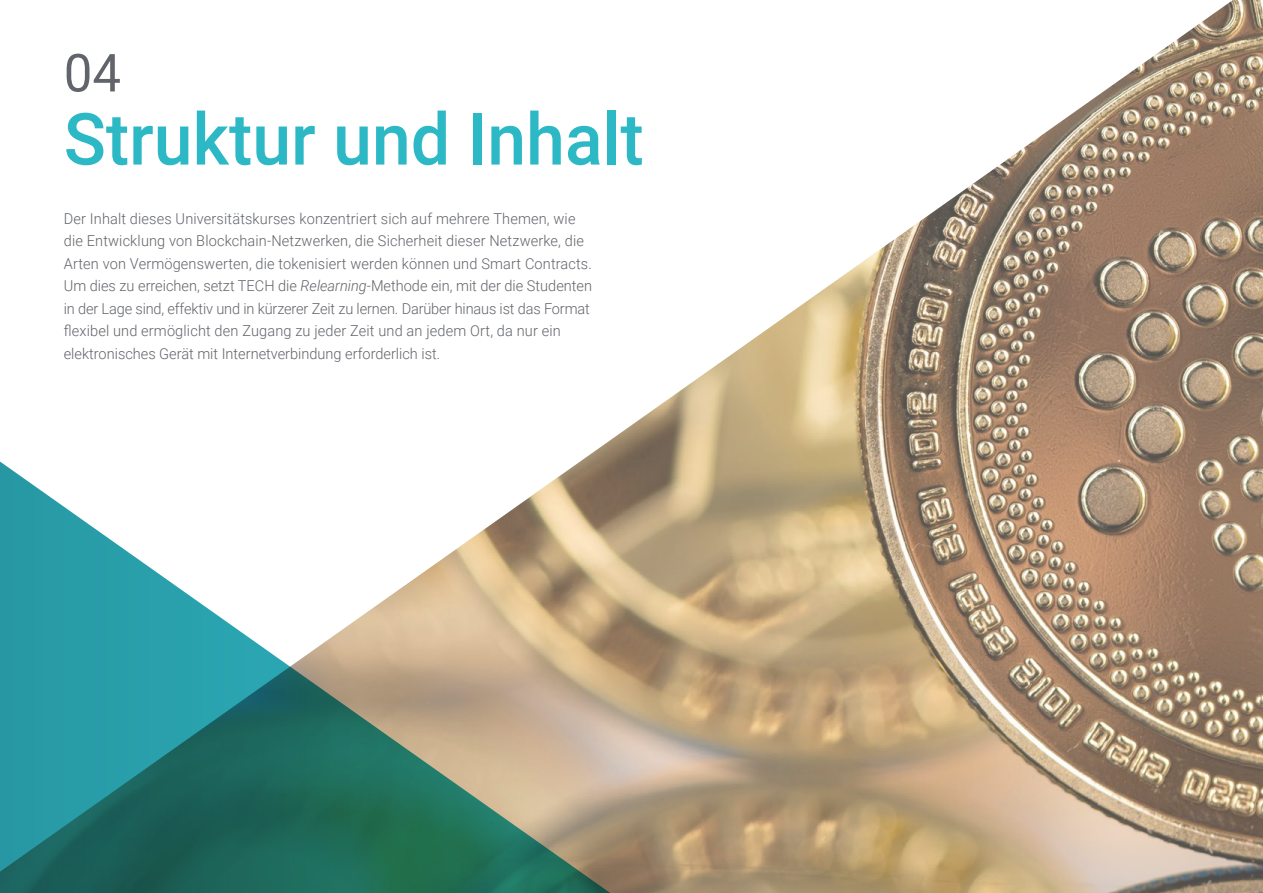
<style>
.page{position:relative;width:1263px;height:893px;background:#fff}
.page>*{position:absolute;margin:0;border:0;box-sizing:border-box;transform-origin:0 0}
.t1{font:500 72px "Roboto";color:#2db8c5}
.t2{font:52.5px "Roboto";color:#61646a}
.t3{font:300 15px/22.5px "Roboto";letter-spacing:.01em;color:#61646a}
.s1{font-style:italic}
</style>
<div class="page">
<img style="left:602px;top:0;width:661px;height:893px">
<svg style="left:0;top:446px;width:640px;height:447px"></svg>
<h2 class="t2" style="left:64px;top:36px;width:59px">04</h2>
<h1 class="t1" style="left:64px;top:89px;width:581px">Struktur und Inhalt</h1>
<p class="t3" style="left:64px;top:207px;width:530px">Der Inhalt dieses Universitätskurses konzentriert sich auf mehrere Themen, wie die Entwicklung von Blockchain-Netzwerken, die Sicherheit dieser Netzwerke, die Arten von Vermögenswerten, die tokenisiert werden können und Smart Contracts.<br>Um dies zu erreichen, setzt TECH die <span class="s1">Relearning</span>-Methode ein, mit der die Studenten in der Lage sind, effektiv und in kürzerer Zeit zu lernen. Darüber hinaus ist das Format flexibel und ermöglicht den Zugang zu jeder Zeit und an jedem Ort, da nur ein elektronisches Gerät mit Internetverbindung erforderlich ist.</p>
</div>
